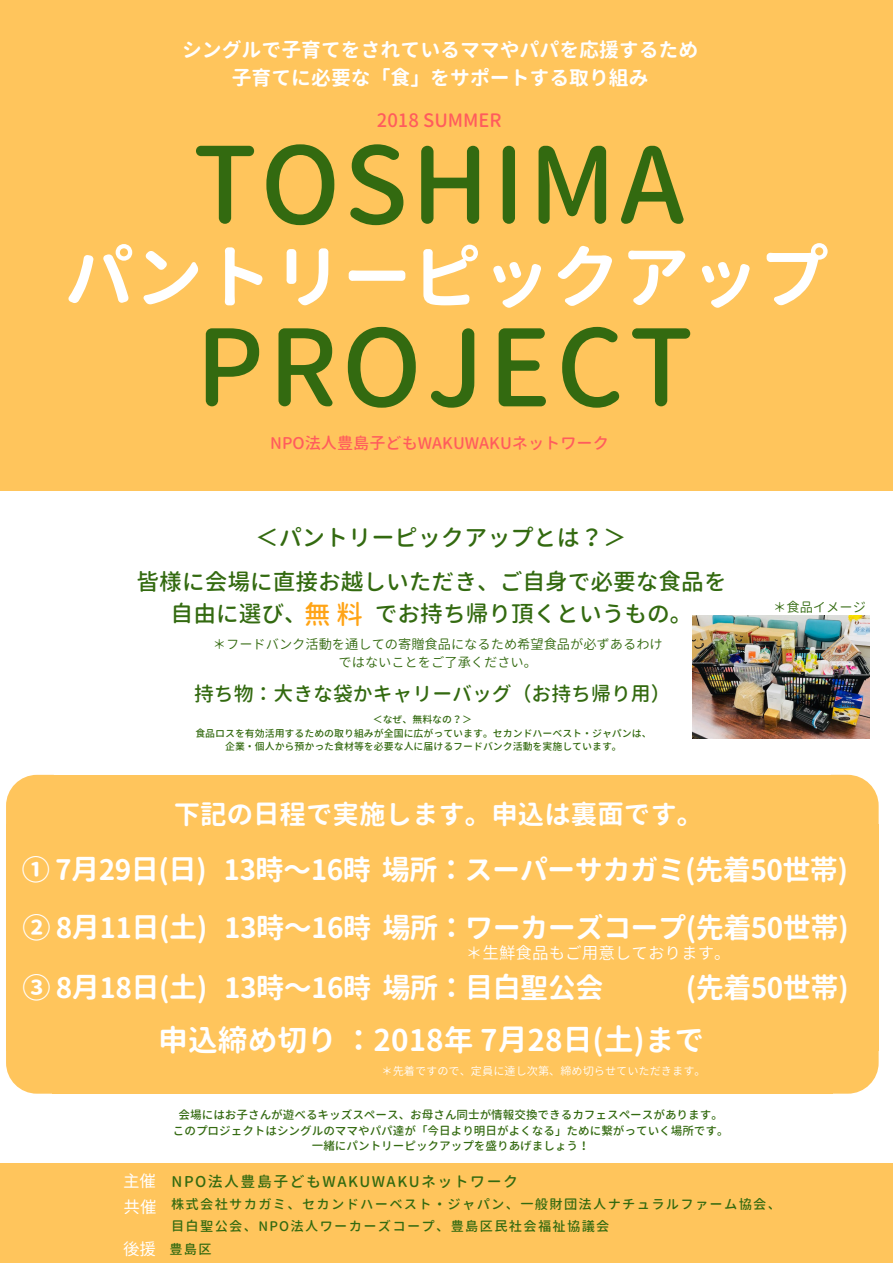
<style>
.page{position:relative;width:893px;height:1263px;background:#fff}
.page>*{position:absolute;margin:0;border:0;box-sizing:border-box;transform-origin:0 0}
.t1{font:500 105.9px/182.6px "Gen Jyuu Gothic";letter-spacing:.035em;color:#336a10}
.t2{font:700 69.53px "Gen Jyuu Gothic";color:#fff}
.t3{font:700 29.78px "Gen Jyuu Gothic";color:#fff}
.t4{font:700 28.12px "Gen Jyuu Gothic";letter-spacing:-.02em;color:#fff}
.t5{font:700 26.47px "Gen Jyuu Gothic";color:#fff}
.t6{font:500 23.17px "Gen Jyuu Gothic";color:#336a10}
.t7{font:500 22.73px/31.5px "Gen Jyuu Gothic";color:#336a10;text-align:center}
.t8{font:700 19.88px/27.6px "Gen Jyuu Gothic";color:#fff;text-align:center}
.t9{font:500 19.88px "Gen Jyuu Gothic";color:#336a10}
.t10{font:500 18.45px "Gen Jyuu Gothic";color:#ff5c5c}
.t11{font:16.58px "Gen Jyuu Gothic";color:#fff}
.t12{font:16.58px "Gen Jyuu Gothic";color:#fff}
.t13{font:500 16.2px "Gen Jyuu Gothic";color:#ff5c5c}
.t14{font:500 14.92px "Gen Jyuu Gothic";letter-spacing:.1em;color:#336a10}
.t15{font:500 13.27px/22px "Gen Jyuu Gothic";letter-spacing:.1em;color:#336a10}
.t16{font:13.27px/18px "Gen Jyuu Gothic";color:#336a10;text-align:center}
.t17{font:500 11.55px/15.8px "Gen Jyuu Gothic";color:#336a10;text-align:center}
.t18{font:11.18px "Gen Jyuu Gothic";color:#fff}
.t19{font:500 9.9px/13.5px "Gen Jyuu Gothic";color:#336a10;text-align:center}
.s1{font-size:26.47px;color:#ffa416}
.s2{font-weight:400;font-size:16.58px;color:#fff}
</style>
<div class="page">
<svg style="left:832px;top:775px;width:47px;height:49px;background:#ffca6b"></svg>
<div style="left:831px;top:824px;width:48px;height:226px;background:#ffc55c"></div>
<div style="left:52px;top:824px;width:780px;height:226px;background:#ffc55c"></div>
<div style="left:52px;top:775px;width:780px;height:51px;background:#ffc55c"></div>
<svg style="left:6px;top:775px;width:46px;height:49px;background:#ffca6a"></svg>
<div style="left:6px;top:824px;width:48px;height:226px;background:#ffc55c"></div>
<div style="left:52px;top:1049px;width:780px;height:45px;background:#ffc55c"></div>
<svg style="left:6px;top:1050px;width:46px;height:44px;background:#ffcb6d"></svg>
<svg style="left:832px;top:1050px;width:47px;height:44px;background:#ffcb6e"></svg>
<div style="left:0;top:0;width:893px;height:491px;background:#ffc55c"></div>
<div style="left:0;top:1163px;width:893px;height:100px;background:#ffc55c"></div>
<img style="left:692px;top:615px;width:177px;height:123px">
<h3 class="t8" style="left:182px;top:36px;width:518px">シングルで子育てをされているママやパパを応援するため子育てに必要な「食」をサポートする取り組み</h3>
<h3 class="t10" style="left:377px;top:107px;width:126px">2018 SUMMER</h3>
<h1 class="t1" style="left:193px;top:93px;width:502px">TOSHIMA<br>PROJECT</h1>
<h2 class="t2" style="left:64px;top:228px;width:766px">パントリーピックアップ</h2>
<h3 class="t13" style="left:270px;top:432px;width:340px">NPO法人豊島子どもWAKUWAKUネットワーク</h3>
<h3 class="t6" style="left:256px;top:522px;width:372px">＜パントリーピックアップとは？＞</h3>
<h3 class="t7" style="left:137px;top:566px;width:592px">皆様に会場に直接お越しいただき、ご自身で必要な食品を自由に選び、<span class="s1">無料</span>でお持ち帰り頂くというもの。</h3>
<p class="t16" style="left:213px;top:635px;width:451px">＊フードバンク活動を通しての寄贈食品になるため希望食品が必ずあるわけではないことをご了承ください。</p>
<h3 class="t9" style="left:194px;top:679px;width:478px">持ち物：大きな袋かキャリーバッグ（お持ち帰り用）</h3>
<p class="t19" style="left:195px;top:713px;width:458px">＜なぜ、無料なの？＞<br>食品ロスを有効活用するための取り組みが全国に広がっています。セカンドハーベスト・ジャパンは、企業・個人から預かった食材等を必要な人に届けるフードバンク活動を実施しています。</p>
<h3 class="t5" style="left:174px;top:795px;width:531px">下記の日程で実施します。申込は裏面です。</h3>
<p class="t16" style="left:773px;top:598px;width:94px">＊食品イメージ</p>
<h3 class="t4" style="left:22px;top:850px;width:828px">① 7月29日(日) 13時〜16時場所：スーパーサカガミ(先着50世帯)</h3>
<h3 class="t4" style="left:23px;top:908px;width:828px">② 8月11日(土) 13時〜16時場所：ワーカーズコープ(先着50世帯)</h3>
<h3 class="t11" style="left:466px;top:941px;width:266px">＊生鮮食品もご用意しております。</h3>
<h3 class="t4" style="left:23px;top:967px;width:583px">③ 8月18日(土) 13時〜16時場所：目白聖公会</h3>
<h3 class="t4" style="left:686px;top:967px;width:164px">(先着50世帯)</h3>
<h3 class="t3" style="left:158px;top:1019px;width:548px">申込締め切り：2018年 7月28日(土)まで</h3>
<p class="t18" style="left:382px;top:1063px;width:326px">＊先着ですので、定員に達し次第、締め切らせていただきます。</p>
<p class="t17" style="left:173px;top:1106px;width:557px">会場にはお子さんが遊べるキッズスペース、お母さん同士が情報交換できるカフェスペースがあります。このプロジェクトはシングルのママやパパ達が「今日より明日がよくなる」ために繋がっていく場所です。一緒にパントリーピックアップを盛りあげましょう！</p>
<p class="t14" style="left:123px;top:1171px;width:396px"><span class="s2">主催</span> NPO法人豊島子どもWAKUWAKUネットワーク</p>
<p class="t15" style="left:171px;top:1193px;width:611px">株式会社サカガミ、セカンドハーベスト・ジャパン、一般財団法人ナチュラルファーム協会、目白聖公会、NPO法人ワーカーズコープ、豊島区民社会福祉協議会</p>
<h3 class="t12" style="left:124px;top:1195px;width:35px">共催</h3>
<p class="t15" style="left:123px;top:1238px;width:90px"><span class="s2">後援</span> 豊島区</p>
</div>
